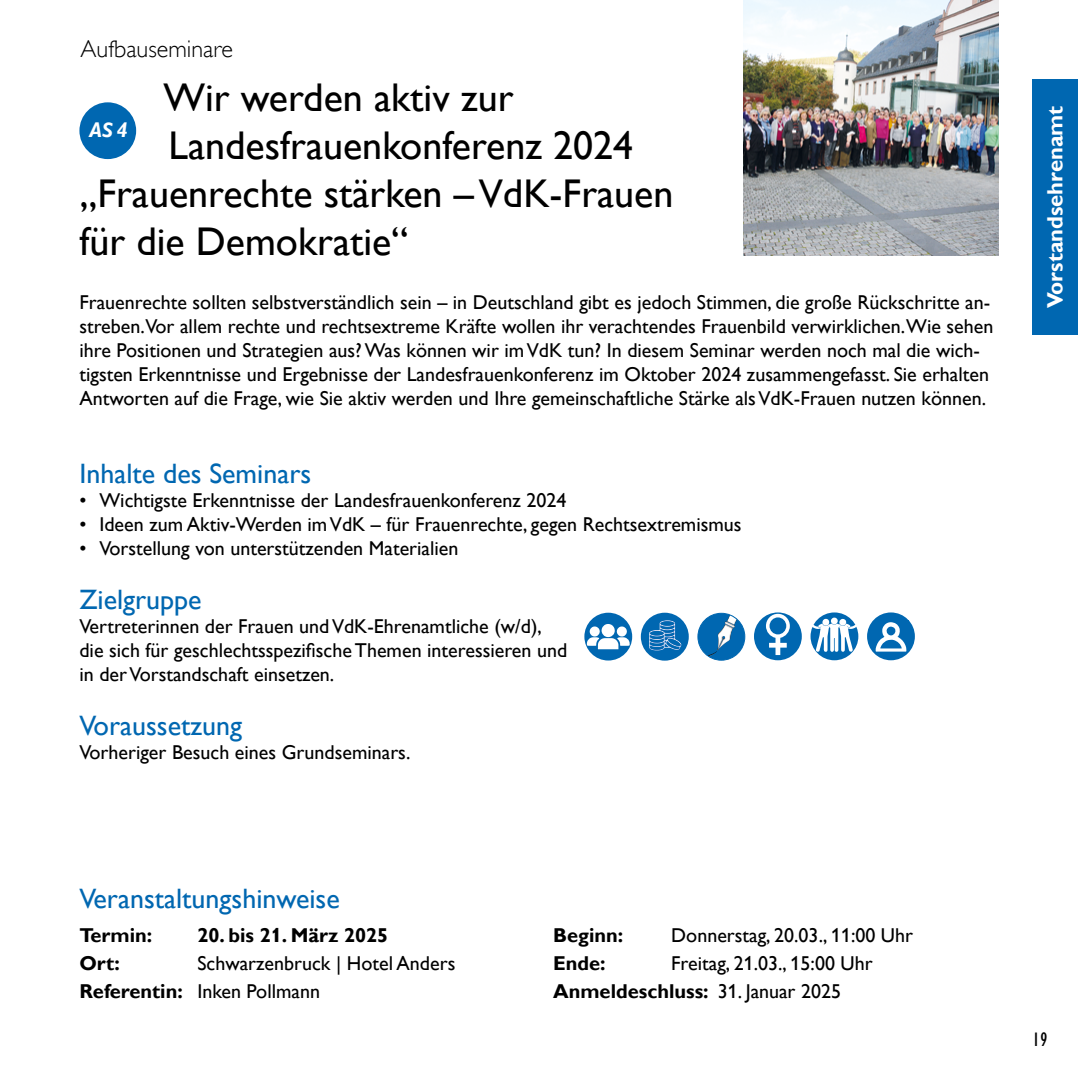
<style>
.page{position:relative;width:1078px;height:1078px;background:#fff}
.page>*{position:absolute;margin:0;border:0;box-sizing:border-box;transform-origin:0 0}
.t1{font:40px/48px "Gill Alt One";color:#000}
.Inhalte_14_pt{font:28px "Gill Alt One";color:#0067b1}
.Rubrik{font:300 24px "Gill Alt One";color:#000}
.t2{font:700 22px "Gill Alt One";color:#fff}
.Fließtext_fett{font:italic 700 20.8px "Gill Alt One";color:#fff}
.Fließtext{font:20px/24px "Gill Alt One";color:#000}
.Fließtext-2{font:700 20px "Gill Alt One";color:#000}
.t3{font:condensed 20px "Gill Sans";color:#000}
.s1{font-weight:700}
.s2{font-weight:400}
</style>
<div class="page">
<img style="left:743px;top:0;width:255px;height:255px">
<div style="left:79px;top:102px;width:57px;height:57px;background:#0067b1;border-radius:50%"></div>
<div style="left:1032px;top:79px;width:45px;height:255px;background:#0067b1"></div>
<div style="left:753px;top:612px;width:48px;height:48px;background:#0067b1;border-radius:50%"></div>
<svg style="left:765px;top:613px;width:24px;height:42px"></svg>
<div style="left:584px;top:612px;width:48px;height:48px;background:#0067b1;border-radius:50%"></div>
<img style="left:586px;top:623px;width:43px;height:26px">
<div style="left:697px;top:613px;width:47px;height:47px;background:#0067b1;border-radius:50%"></div>
<img style="left:707px;top:614px;width:29px;height:42px">
<div style="left:697px;top:612px;width:48px;height:48px;border:1px solid #0067b1;border-radius:50%"></div>
<svg style="left:810px;top:612px;width:48px;height:48px"></svg>
<img style="left:811px;top:617px;width:35px;height:35px">
<svg style="left:866px;top:612px;width:48px;height:48px"></svg>
<div style="left:874px;top:619px;width:34px;height:32px;background:#0067b1"></div>
<img style="left:875px;top:622px;width:31px;height:29px">
<div style="left:640px;top:612px;width:48px;height:48px;background:#0067b1;border-radius:50%"></div>
<img style="left:649px;top:620px;width:32px;height:30px">
<p class="Rubrik" style="left:81px;top:35px;width:154px">Aufbauseminare</p>
<p class="t1" style="left:163px;top:73px;width:351px">Wir werden aktiv zur</p>
<p class="t1" style="left:79px;top:121px;width:595px;text-indent:89px">Landesfrauenkonferenz 2024 „Frauenrechte stärken – VdK-Frauen für die Demokratie“</p>
<p class="Fließtext_fett" style="left:89px;top:118px;width:40px">AS 4</p>
<p class="Fließtext" style="left:79px;top:290px;width:915px">Frauenrechte sollten selbstverständlich sein – in Deutschland gibt es jedoch Stimmen, die große Rückschritte an&shy;streben.Vor allem rechte und rechtsextreme Kräfte wollen ihr verachtendes Frauenbild verwirklichen.Wie sehen ihre Positionen und Strategien aus? Was können wir im VdK tun? In diesem Seminar werden noch mal die wich&shy;tigsten Erkenntnisse und Ergebnisse der Landesfrauenkonferenz im Oktober 2024 zusammengefasst. Sie erhalten Antworten auf die Frage, wie Sie aktiv werden und Ihre gemeinschaftliche Stärke als VdK-Frauen nutzen können.</p>
<p class="Inhalte_14_pt" style="left:79px;top:457px;width:233px">Inhalte des Seminars</p>
<p class="Fließtext" style="left:79px;top:488px;width:488px">• Wichtigste Erkenntnisse der Landesfrauenkonferenz 2024</p>
<p class="Fließtext" style="left:79px;top:512px;width:663px">• Ideen zum Aktiv-Werden im VdK – für Frauenrechte, gegen Rechtsextremismus</p>
<p class="Fließtext" style="left:79px;top:536px;width:380px">• Vorstellung von unterstützenden Materialien</p>
<p class="Inhalte_14_pt" style="left:79px;top:583px;width:124px">Zielgruppe</p>
<p class="Fließtext" style="left:79px;top:614px;width:464px">Vertreterinnen der Frauen und VdK-Ehrenamtliche (w/d),</p>
<p class="Fließtext" style="left:79px;top:638px;width:489px">die sich für geschlechtsspezifische Themen interessieren und</p>
<p class="Fließtext" style="left:79px;top:662px;width:256px">in der Vorstandschaft einsetzen.</p>
<p class="Inhalte_14_pt" style="left:79px;top:709px;width:164px">Voraussetzung</p>
<p class="Fließtext" style="left:79px;top:740px;width:332px">Vorheriger Besuch eines Grundseminars.</p>
<p class="t2" style="left:1041px;top:308px;width:204px;rotate:-90deg">Vorstandsehrenamt</p>
<p class="Inhalte_14_pt" style="left:79px;top:881px;width:262px">Veranstaltungshinweise</p>
<p class="Fließtext-2" style="left:79px;top:923px;width:74px">Termin:</p>
<p class="Fließtext-2" style="left:197px;top:923px;width:192px">20. bis 21. März 2025</p>
<p class="Fließtext-2" style="left:79px;top:951px;width:42px">Ort:</p>
<p class="Fließtext" style="left:197px;top:950px;width:259px">Schwarzenbruck | Hotel Anders</p>
<p class="Fließtext" style="left:79px;top:978px;width:242px"><span class="s1">Referentin:</span> Inken Pollmann</p>
<p class="Fließtext-2" style="left:553px;top:923px;width:72px">Beginn:</p>
<p class="Fließtext" style="left:671px;top:922px;width:243px">Donnerstag, 20.03., 11:00 Uhr</p>
<p class="Fließtext-2" style="left:553px;top:951px;width:54px">Ende:</p>
<p class="Fließtext" style="left:671px;top:950px;width:203px">Freitag, 21.03., 15:00 Uhr</p>
<p class="Fließtext-2" style="left:553px;top:979px;width:289px">Anmeldeschluss: <span class="s2">31. Januar 2025</span></p>
<p class="t3" style="left:1032px;top:1027px;width:16px">19</p>
</div>
